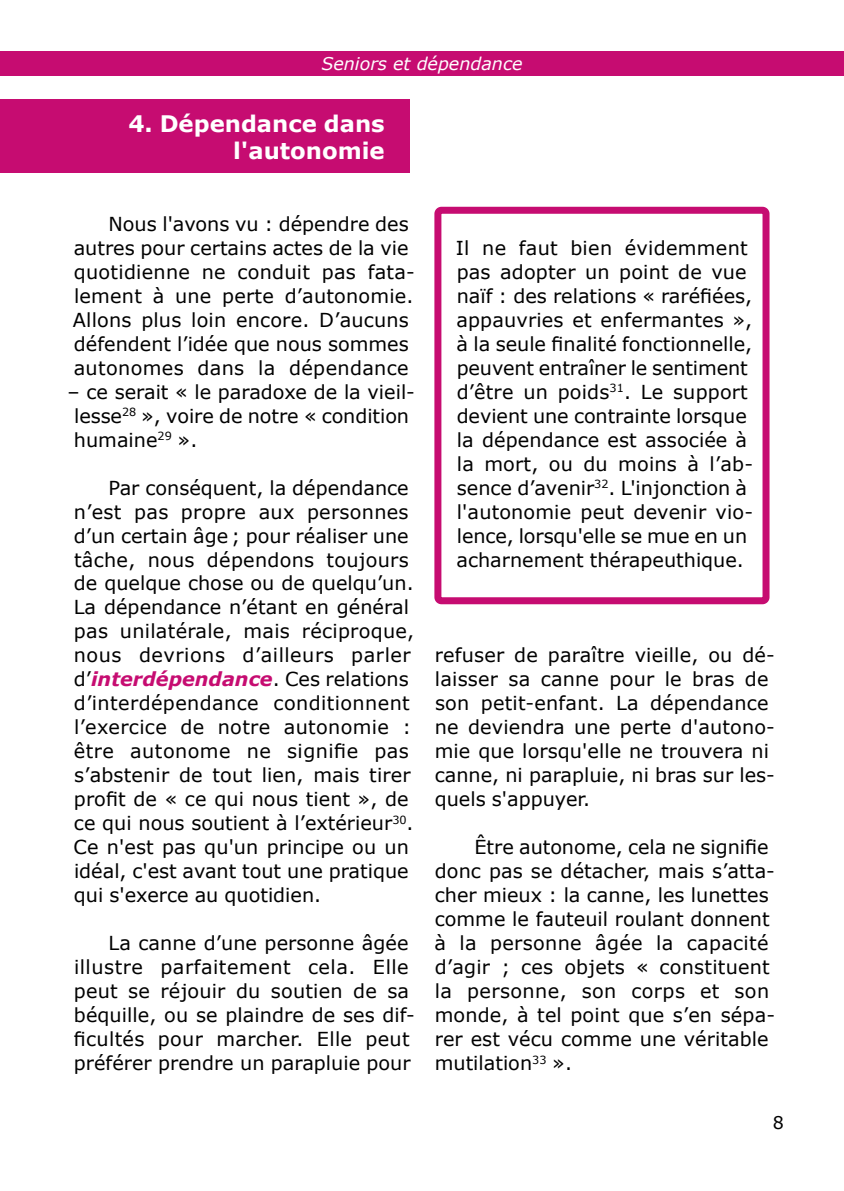
<style>
.page{position:relative;width:844px;height:1191px;background:#fff}
.page>*{position:absolute;margin:0;border:0;box-sizing:border-box;transform-origin:0 0}
.t1{font:700 22.75px/27.3px "Verdana";color:#fff;text-align:right}
.t2{font:19.25px/24px "Verdana";letter-spacing:.005em;color:#000}
.t3{font:italic 17.5px "Verdana";color:#fff}
.t4{font:17.5px "Verdana";color:#000}
.s1{font-weight:700;font-style:italic;color:#c60c71}
</style>
<div class="page">
<div style="left:0;top:51px;width:843px;height:25px;background:#c60c71"></div>
<div style="left:0;top:100px;width:409px;height:73px;background:#c60c71"></div>
<div style="left:434px;top:207px;width:335px;height:397px;border:7px solid #c60c71;border-radius:4px"></div>
<p class="t3" style="left:321px;top:52px;width:202px">Seniors et dépendance</p>
<p class="t1" style="left:128px;top:109px;width:258px">4. Dépendance dans l'autonomie</p>
<p class="t2" style="left:73px;top:211px;width:343px;text-indent:36px">Nous l'avons vu : dépendre des autres pour certains actes de la vie quotidienne ne conduit pas fata&shy;lement à une perte d’autonomie.<br>Allons plus loin encore. D’aucuns défendent l’idée que nous sommes autonomes dans la dépendance</p>
<p class="t2" style="left:74px;top:379px;width:342px;text-indent:-6px">– ce serait « le paradoxe de la vieil&shy;lesse<sup>28</sup> », voire de notre « condition humaine<sup>29</sup> ».</p>
<p class="t2" style="left:74px;top:475px;width:342px;text-indent:35px">Par conséquent, la dépendance n’est pas propre aux personnes d’un certain âge ; pour réaliser une tâche, nous dépendons toujours de quelque chose ou de quelqu’un.<br>La dépendance n’étant en général pas unilatérale, mais réciproque, nous devrions d’ailleurs parler d’<span class="s1">interdépendance</span>. Ces relations d’interdépendance conditionnent l’exercice de notre autonomie : être autonome ne signifie pas s’abstenir de tout lien, mais tirer profit de « ce qui nous tient », de ce qui nous soutient à l’extérieur<sup>30</sup>.<br>Ce n'est pas qu'un principe ou un idéal, c'est avant tout une pratique qui s'exerce au quotidien.</p>
<p class="t2" style="left:74px;top:931px;width:342px;text-indent:35px">La canne d’une personne âgée illustre parfaitement cela. Elle peut se réjouir du soutien de sa béquille, ou se plaindre de ses dif&shy;ficultés pour marcher. Elle peut préférer prendre un parapluie pour</p>
<p class="t2" style="left:456px;top:235px;width:298px">Il ne faut bien évidemment pas adopter un point de vue naïf : des relations « raréfiées, appauvries et enfermantes », à la seule finalité fonctionnelle, peuvent entraîner le sentiment d’être un poids<sup>31</sup>. Le support devient une contrainte lorsque la dépendance est associée à la mort, ou du moins à l’ab&shy;sence d’avenir<sup>32</sup>. L'injonction à l'autonomie peut devenir vio&shy;lence, lorsqu'elle se mue en un acharnement thérapeuthique.</p>
<p class="t2" style="left:434px;top:643px;width:341px">refuser de paraître vieille, ou dé&shy;laisser sa canne pour le bras de son petit-enfant. La dépendance ne deviendra une perte d'autono&shy;mie que lorsqu'elle ne trouvera ni canne, ni parapluie, ni bras sur les&shy;quels s'appuyer.</p>
<p class="t2" style="left:434px;top:835px;width:342px;text-indent:40px">Être autonome, cela ne signifie donc pas se détacher, mais s’atta&shy;cher mieux : la canne, les lunettes comme le fauteuil roulant donnent à la personne âgée la capacité d’agir ; ces objets « constituent la personne, son corps et son monde, à tel point que s’en sépa&shy;rer est vécu comme une véritable mutilation<sup>33</sup> ».</p>
<p class="t4" style="left:772px;top:1111px;width:13px">8</p>
</div>
